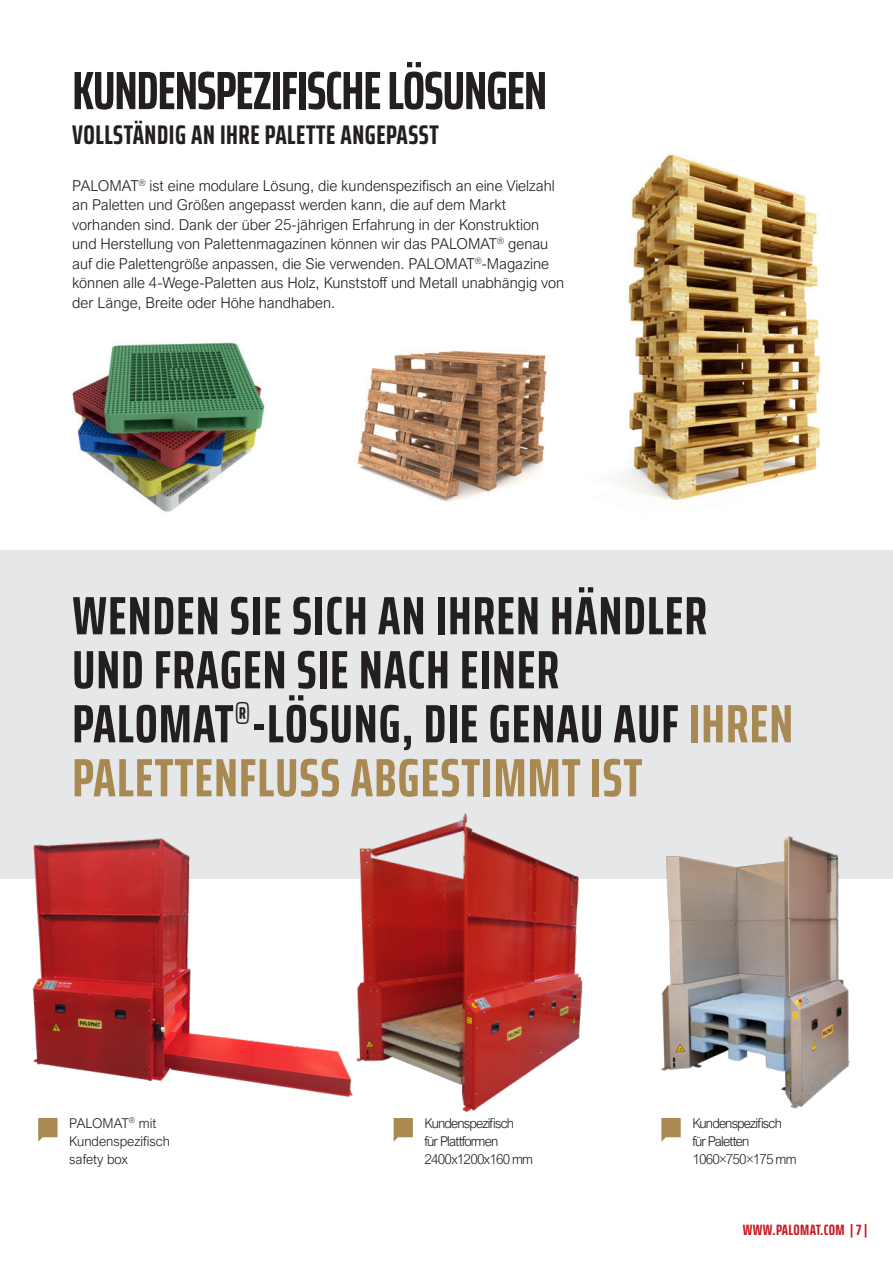
<style>
.page{position:relative;width:893px;height:1263px;background:#fff}
.page>*{position:absolute;margin:0;border:0;box-sizing:border-box;transform-origin:0 0}
.Overskrift{font:700 extra-condensed 54px/54px "Saira";letter-spacing:.02em;color:#a78951}
.Overskrift-2{font:700 extra-condensed 54px "Saira";letter-spacing:.02em;color:#231f20}
.Overskrift-3{font:700 extra-condensed 54px "Saira";letter-spacing:-.02em;color:#231f20}
.Underoverskrift{font:700 extra-condensed 27px "Saira";letter-spacing:.02em;color:#231f20}
.Brødtekst{font:300 15px/19.5px "Arial Nova";color:#231f20}
.t1{font:700 extra-condensed 15px "Saira";letter-spacing:.02em;color:#c61c22}
.Brødtekst_Produkt{font:300 13.5px "Arial Nova";letter-spacing:-.06em;color:#231f20}
.Brødtekst_Produkt-2{font:300 13.5px "Arial Nova";color:#231f20}
.s1{color:#231f20}
</style>
<div class="page">
<img style="left:72px;top:342px;width:193px;height:170px">
<img style="left:618px;top:154px;width:202px;height:347px">
<img style="left:357px;top:350px;width:190px;height:152px">
<svg style="left:661px;top:1118px;width:20px;height:24px"></svg>
<div style="left:0;top:550px;width:893px;height:329px;background:#e6e7e9"></div>
<img style="left:32px;top:838px;width:314px;height:259px">
<img style="left:661px;top:836px;width:189px;height:273px">
<svg style="left:394px;top:1125px;width:19px;height:17px"></svg>
<svg style="left:38px;top:1118px;width:20px;height:24px"></svg>
<img style="left:346px;top:813px;width:237px;height:312px">
<p class="Overskrift-3" style="left:72px;top:49px;width:476px">KUNDENSPEZIFISCHE LÖSUNGEN</p>
<p class="Underoverskrift" style="left:72px;top:114px;width:368px">VOLLSTÄNDIG AN IHRE PALETTE ANGEPASST</p>
<p class="Brødtekst" style="left:72px;top:176px;width:493px">PALOMAT<sup>®</sup> ist eine modulare Lösung, die kundenspezifisch an eine Vielzahl an Paletten und Größen angepasst werden kann, die auf dem Markt vorhanden sind. Dank der über 25-jährigen Erfahrung in der Konstruktion und Herstellung von Palettenmagazinen können wir das PALOMAT<sup>®</sup> genau auf die Palettengröße anpassen, die Sie verwenden. PALOMAT<sup>®</sup>-Magazine können alle 4-Wege-Paletten aus Holz, Kunststoff und Metall unabhängig von der Länge, Breite oder Höhe handhaben.</p>
<p class="Overskrift-2" style="left:72px;top:575px;width:636px">WENDEN SIE SICH AN IHREN HÄNDLER</p>
<p class="Overskrift-2" style="left:72px;top:629px;width:488px">UND FRAGEN SIE NACH EINER</p>
<p class="Overskrift" style="left:72px;top:696px;width:722px"><span class="s1">PALOMAT</span><sup>®</sup><span class="s1">-LÖSUNG, DIE GENAU AUF</span> IHREN<br>PALETTENFLUSS ABGESTIMMT IST</p>
<p class="Brødtekst_Produkt-2" style="left:69px;top:1115px;width:89px">PALOMAT<sup>®</sup> mit</p>
<p class="Brødtekst_Produkt-2" style="left:69px;top:1133px;width:102px">Kundenspezifisch</p>
<p class="Brødtekst_Produkt-2" style="left:69px;top:1151px;width:60px">safety box</p>
<p class="Brødtekst_Produkt" style="left:425px;top:1115px;width:91px">Kundenspezifisch</p>
<p class="Brødtekst_Produkt" style="left:425px;top:1133px;width:75px">für Plattformen</p>
<p class="Brødtekst_Produkt" style="left:425px;top:1151px;width:110px">2400x1200x160 mm</p>
<p class="Brødtekst_Produkt" style="left:692px;top:1115px;width:91px">Kundenspezifisch</p>
<p class="Brødtekst_Produkt" style="left:692px;top:1133px;width:58px">für Paletten</p>
<p class="Brødtekst_Produkt" style="left:692px;top:1151px;width:106px">1060×750×175 mm</p>
<p class="t1" style="left:743px;top:1219px;width:126px">WWW.PALOMAT.COM | 7 |</p>
</div>
